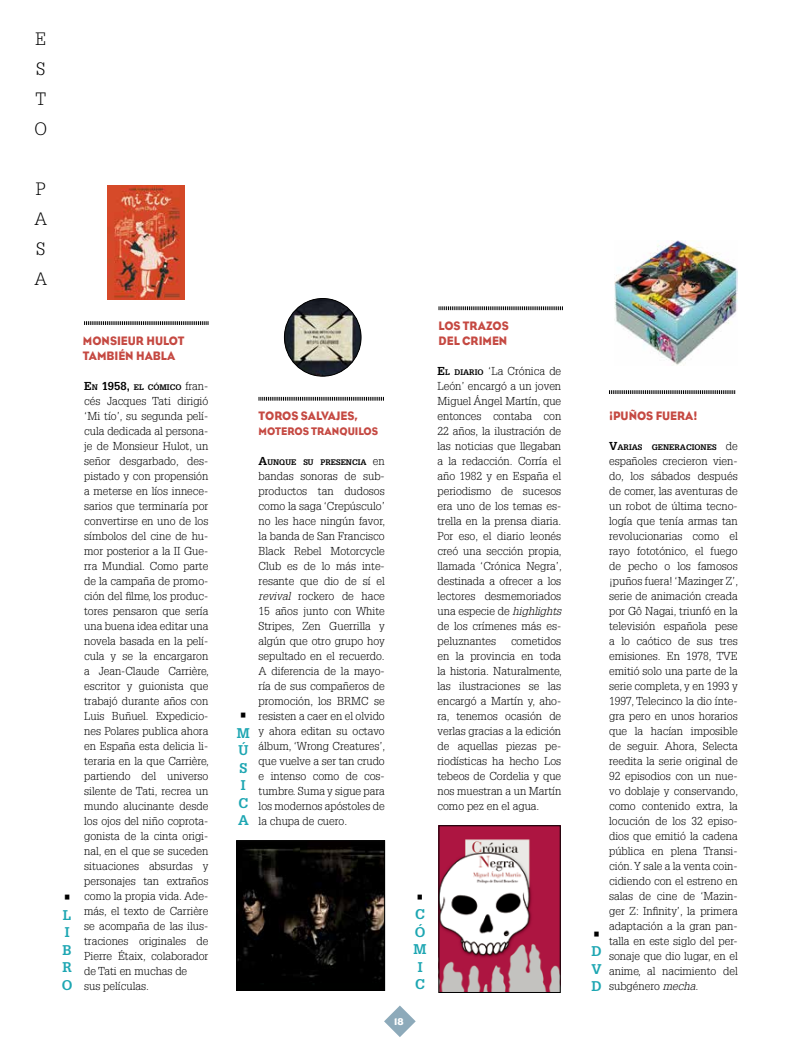
<style>
.page{position:relative;width:798px;height:1053px;background:#fff}
.page>*{position:absolute;margin:0;border:0;box-sizing:border-box;transform-origin:0 0}
.t1{font:300 17.5px/30px "Glypha LT Std";color:#000;text-align:justify}
.t2{font:700 13.75px/17.5px "Glypha LT Std";color:#1da6b2}
.t3{font:700 13.75px "Glypha LT Std";color:#000}
.t4{font:12.5px/15px "Bureau Eagle";color:#c54942;scale:.93 1}
.t5{font:300 11.25px/15px "Glypha LT Std";color:#000;text-align:justify}
.t6{font:11.25px "Bureau Eagle";color:#c54942;scale:.93 1}
.t7{font:10px "Bureau Eagle";color:#fff}
.t8{font:700 7.88px "Glypha LT Std";color:#000}
.s1{font-size:11.25px}
.s2{font-weight:300;font-size:11.25px}
.s3{font-style:italic}
.s4{font-weight:700}
.s5{font-weight:700;font-size:7.88px}
</style>
<div class="page">
<svg style="left:384px;top:1005px;width:31px;height:32px"></svg>
<svg style="left:438px;top:306px;width:125px;height:4px"></svg>
<svg style="left:609px;top:390px;width:126px;height:4px"></svg>
<svg style="left:84px;top:321px;width:124px;height:4px"></svg>
<svg style="left:258px;top:397px;width:126px;height:3px"></svg>
<img style="left:239px;top:842px;width:143px;height:146px">
<div style="left:237px;top:840px;width:147px;height:150px;border:1px solid #000"></div>
<img style="left:614px;top:240px;width:123px;height:125px">
<img style="left:107px;top:185px;width:77px;height:115px">
<img style="left:440px;top:827px;width:118px;height:163px">
<img style="left:284px;top:298px;width:77px;height:78px">
<div style="left:284px;top:298px;width:77px;height:78px;border:1px solid #000;border-radius:50%"></div>
<h1 class="t1" style="left:34px;top:24px;width:14px">E S T O</h1>
<h1 class="t1" style="left:34px;top:174px;width:14px">P A S A</h1>
<p class="t3" style="left:63px;top:888px;width:10px">•</p>
<p class="t2" style="left:62px;top:905px;width:12px">L<br>I<br>B<br>R<br>O</p>
<p class="t4" style="left:83px;top:333px;width:111px">MONSIEUR HULOT<br>TAMBIÉN HABLA</p>
<p class="t8" style="left:84px;top:382px;width:126px"><span class="s1">E</span>N <span class="s1">1958,</span> EL CÓMICO <span class="s2">fran-</span></p>
<p class="t5" style="left:84px;top:394px;width:126px;text-align:left">cés Jacques Tati dirigió ‘Mi tío’, su segunda pelí&shy;cula dedicada al persona&shy;je de Monsieur Hulot, un señor desgarbado, des&shy;pistado y con propensión a meterse en líos innece&shy;sarios que terminaría por convertirse en uno de los símbolos del cine de hu&shy;mor posterior a la II Gue&shy;rra Mundial. Como parte de la campaña de promo&shy;ción del filme, los produc&shy;tores pensaron que sería una buena idea editar una novela basada en la pelí&shy;cula y se la encargaron a Jean-Claude Carrière, escritor y guionista que trabajó durante años con<br>Luis Buñuel. Expedicio&shy;nes Polares publica ahora en España esta delicia li&shy;teraria en la que Carrière, partiendo del universo silente de Tati, recrea un mundo alucinante desde los ojos del niño coprota&shy;gonista de la cinta origi&shy;nal, en el que se suceden situaciones absurdas y personajes tan extraños como la propia vida. Ade&shy;más, el texto de Carrière se acompaña de las ilus&shy;traciones originales de<br>Pierre Étaix, colaborador de Tati en muchas de<br>sus películas.</p>
<p class="t3" style="left:239px;top:706px;width:10px">•</p>
<p class="t2" style="left:237px;top:723px;width:14px">M<br>Ú<br>S<br>I<br>C<br>A</p>
<p class="t4" style="left:258px;top:408px;width:108px">TOROS SALVAJES,</p>
<p class="t6" style="left:258px;top:425px;width:130px">MOTEROS TRANQUILOS</p>
<p class="t8" style="left:258px;top:457px;width:128px"><span class="s1">A</span>UNQUE SU PRESENCIA <span class="s2">en</span></p>
<p class="t5" style="left:258px;top:469px;width:128px">bandas sonoras de sub&shy;productos tan dudosos como la saga ‘Crepúsculo’ no les hace ningún favor, la banda de San Francisco Black Rebel Motorcycle Club es de lo más inte&shy;resante que dio de sí el <span class="s3">revival</span> rockero de hace 15 años junto con White Stripes, Zen Guerrilla y algún que otro grupo hoy sepultado en el recuerdo.<br>A diferencia de la mayo&shy;ría de sus compañeros de promoción, los BRMC se resisten a caer en el olvido y ahora editan su octavo álbum, ‘Wrong Creatures’, que vuelve a ser tan crudo e intenso como de cos&shy;tumbre. Suma y sigue para los modernos apóstoles de la chupa de cuero.</p>
<p class="t4" style="left:438px;top:318px;width:77px">LOS TRAZOS<br>DEL CRIMEN</p>
<p class="t5" style="left:437px;top:364px;width:126px"><span class="s4">E</span><span class="s5">L DIARIO</span> ‘La Crónica de León’ encargó a un joven Miguel Ángel Martín, que entonces contaba con 22 años, la ilustración de las noticias que llegaban a la redacción. Corría el año 1982 y en España el periodismo de sucesos era uno de los temas es&shy;trella en la prensa diaria.<br>Por eso, el diario leonés creó una sección propia, llamada ‘Crónica Negra’, destinada a ofrecer a los lectores desmemoriados una especie de <span class="s3">highlights </span>de los crímenes más es&shy;peluznantes</p>
<p class="t5" style="left:437px;top:634px;width:126px;text-indent:73px">cometidos en la provincia en toda la historia. Naturalmente, las ilustraciones se las encargó a Martín y, aho&shy;ra, tenemos ocasión de verlas gracias a la edición de aquellas piezas pe&shy;riodísticas ha hecho Los tebeos de Cordelia y que nos muestran a un Martín como pez en el agua.</p>
<p class="t3" style="left:416px;top:888px;width:10px">•</p>
<p class="t2" style="left:413px;top:905px;width:14px">C<br>Ó<br>M<br>I<br>C</p>
<p class="t7" style="left:394px;top:1015px;width:11px">18</p>
<p class="t4" style="left:609px;top:408px;width:96px">¡PUÑOS FUERA!</p>
<p class="t8" style="left:609px;top:442px;width:130px"><span class="s1">V</span>ARIAS GENERACIONES <span class="s2">de</span></p>
<p class="t5" style="left:609px;top:454px;width:131px">españoles crecieron vien&shy;do, los sábados después de comer, las aventuras de un robot de última tecno&shy;logía que tenía armas tan revolucionarias como el rayo fototónico, el fuego de pecho o los famosos ¡puños fuera! ‘Mazinger Z’, serie de animación creada por Gô Nagai, triunfó en la televisión española pese a lo caótico de sus tres emisiones. En 1978, TVE emitió solo una parte de la serie completa, y en 1993 y 1997, Telecinco la dio ínte&shy;gra pero en unos horarios que la hacían imposible de seguir. Ahora, Selecta reedita la serie original de 92 episodios con un nue&shy;vo doblaje y conservando, como contenido extra, la locución de los 32 episo&shy;dios que emitió la cadena pública en plena Transi&shy;ción. Y sale a la venta coin&shy;cidiendo con el estreno en salas de cine de ‘Mazin&shy;ger Z: Infinity’, la primera adaptación a la gran pan&shy;talla en este siglo del per&shy;sonaje que dio lugar, en el anime, al nacimiento del subgénero <span class="s3">mecha.</span></p>
<p class="t3" style="left:592px;top:925px;width:10px">•</p>
<p class="t2" style="left:591px;top:942px;width:12px;text-align:justify">D V D</p>
</div>
